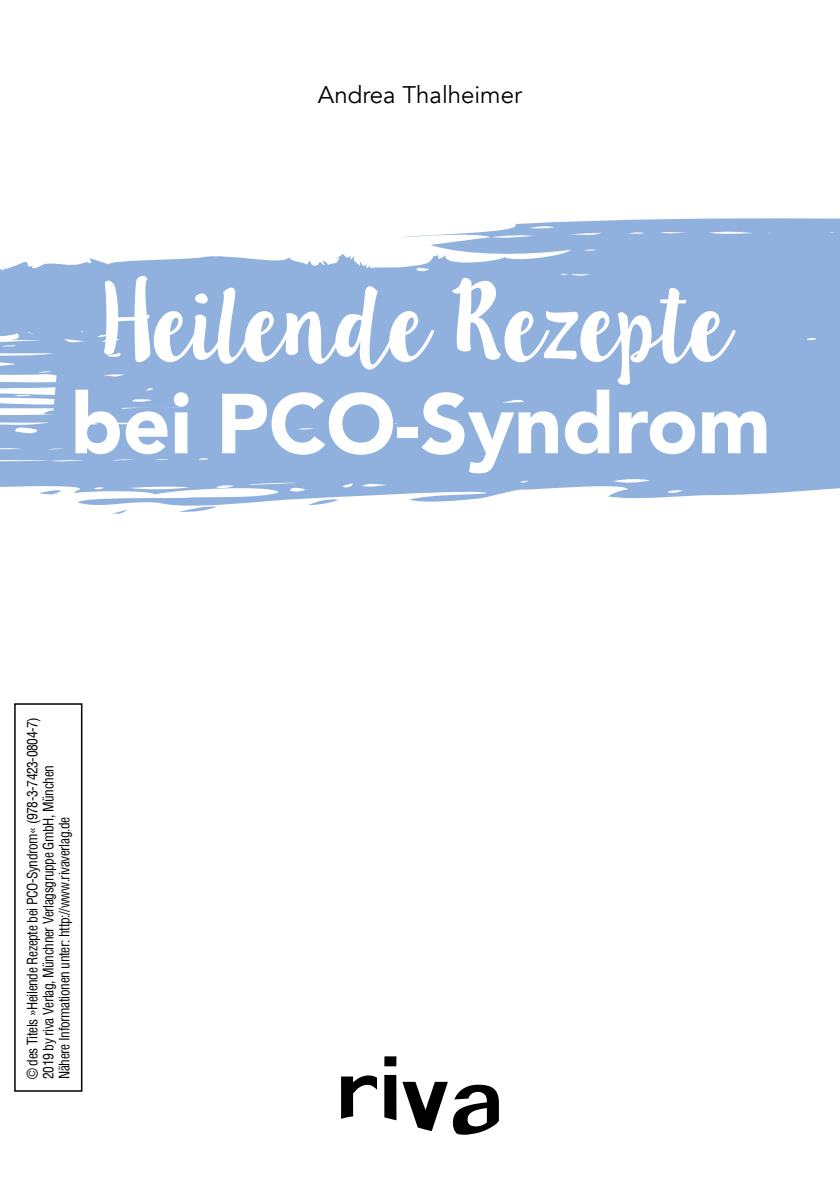
<style>
.page{position:relative;width:840px;height:1191px;background:#fff}
.page>*{position:absolute;margin:0;border:0;box-sizing:border-box;transform-origin:0 0}
.t1{font:88px "Lilly Belle";letter-spacing:-.12em;color:#fff}
.t2{font:900 84px "Avenir";letter-spacing:-.005em;color:#fff}
.t3{font:24px "Avenir";color:#000}
._00_Biblio_Block{font:condensed 14px/16px "Helvetica";letter-spacing:-.03em;color:#000;scale:.96 1}
</style>
<div class="page">
<svg style="left:341px;top:1075px;width:36px;height:43px"></svg>
<svg style="left:384px;top:1056px;width:12px;height:64px"></svg>
<svg style="left:402px;top:1081px;width:96px;height:54px"></svg>
<svg style="left:0;top:218px;width:839px;height:288px;fill:#90b0dd"></svg>
<svg style="left:179px;top:506px;width:38px;height:6px"></svg>
<svg style="left:308px;top:498px;width:30px;height:7px"></svg>
<svg style="left:39px;top:490px;width:22px;height:7px"></svg>
<svg style="left:113px;top:509px;width:15px;height:5px"></svg>
<svg style="left:433px;top:249px;width:9px;height:9px"></svg>
<svg style="left:4px;top:262px;width:14px;height:13px"></svg>
<svg style="left:43px;top:370px;width:114px;height:50px"></svg>
<div style="left:14px;top:703px;width:68px;height:388px;border:2px solid #000"></div>
<p class="t3" style="left:318px;top:80px;width:206px">Andrea Thalheimer</p>
<p class="t1" style="left:103px;top:259px;width:636px">Heilende Rezepte</p>
<p class="t2" style="left:70px;top:352px;width:702px">bei PCO-Syndrom</p>
<p class="_00_Biblio_Block" style="left:24px;top:1079px;width:378px;rotate:-90deg">© des Titels »Heilende Rezepte bei PCO-Syndrom« (978-3-7423-0804-7)<br>2019 by riva Verlag, Münchner Verlagsgruppe GmbH, München<br>Nähere Informationen unter: http://www.rivaverlag.de</p>
</div>
